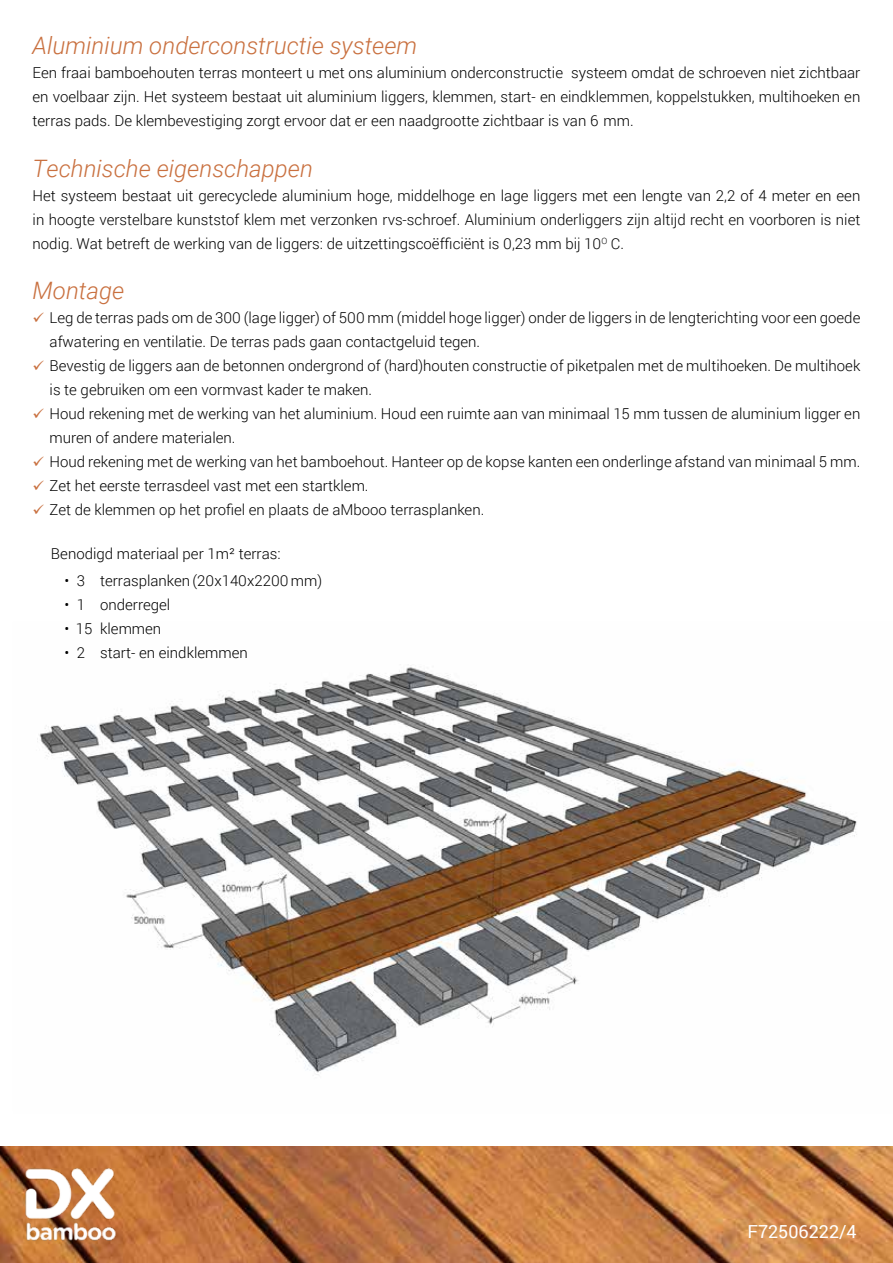
<style>
.page{position:relative;width:893px;height:1263px;background:#fff}
.page>*{position:absolute;margin:0;border:0;box-sizing:border-box;transform-origin:0 0}
.t1{font:italic 300 24px "Roboto";color:#c9703f}
.t2{font:18px "Roboto";color:#fff}
.t3{font:300 15px/24px "Roboto";color:#000;text-align:justify}
</style>
<div class="page">
<img style="left:0;top:1146px;width:893px;height:117px">
<img style="left:37px;top:667px;width:820px;height:408px">
<img style="left:11px;top:1162px;width:137px;height:85px">
<h1 class="t1" style="left:33px;top:29px;width:386px">Aluminium onderconstructie systeem</h1>
<p class="t3" style="left:33px;top:60px;width:829px">Een fraai bamboehouten terras monteert u met ons aluminium onderconstructie systeem omdat de schroeven niet zichtbaar en voelbaar zijn. Het systeem bestaat uit aluminium liggers, klemmen, start- en eindklemmen, koppelstukken, multihoeken en terras pads. De klembevestiging zorgt ervoor dat er een naadgrootte zichtbaar is van 6 mm.</p>
<h1 class="t1" style="left:33px;top:151px;width:282px">Technische eigenschappen</h1>
<p class="t3" style="left:33px;top:183px;width:829px">Het systeem bestaat uit gerecyclede aluminium hoge, middelhoge en lage liggers met een lengte van 2,2 of 4 meter en een in hoogte verstelbare kunststof klem met verzonken rvs-schroef. Aluminium onderliggers zijn altijd recht en voorboren is niet nodig. Wat betreft de werking van de liggers: de uitzettingscoëfficiënt is 0,23 mm bij 10<sup>O</sup> C.</p>
<h1 class="t1" style="left:33px;top:274px;width:93px">Montage</h1>
<p class="t3" style="left:50px;top:305px;width:812px;text-align:left">Leg de terras pads om de 300 (lage ligger) of 500 mm (middel hoge ligger) onder de liggers in de lengterichting voor een goede afwatering en ventilatie. De terras pads gaan contactgeluid tegen.<br>Bevestig de liggers aan de betonnen ondergrond of (hard)houten constructie of piketpalen met de multihoeken. De multihoek is te gebruiken om een vormvast kader te maken.<br>Houd rekening met de werking van het aluminium. Houd een ruimte aan van minimaal 15 mm tussen de aluminium ligger en muren of andere materialen.<br>Houd rekening met de werking van het bamboehout. Hanteer op de kopse kanten een onderlinge afstand van minimaal 5 mm.<br>Zet het eerste terrasdeel vast met een startklem.<br>Zet de klemmen op het profiel en plaats de aMbooo terrasplanken.</p>
<p class="t3" style="left:51px;top:542px;width:231px">Benodigd materiaal per 1m² terras:</p>
<p class="t3" style="left:65px;top:568px;width:22px">• 3</p>
<p class="t3" style="left:65px;top:592px;width:22px">• 1</p>
<p class="t3" style="left:65px;top:616px;width:29px">• 15</p>
<p class="t3" style="left:65px;top:640px;width:22px">• 2</p>
<p class="t3" style="left:100px;top:568px;width:224px;text-align:left">terrasplanken (20x140x2200 mm) onderregel<br>klemmen<br>start- en eindklemmen</p>
<p class="t2" style="left:747px;top:1219px;width:111px">F72506222/4</p>
</div>
